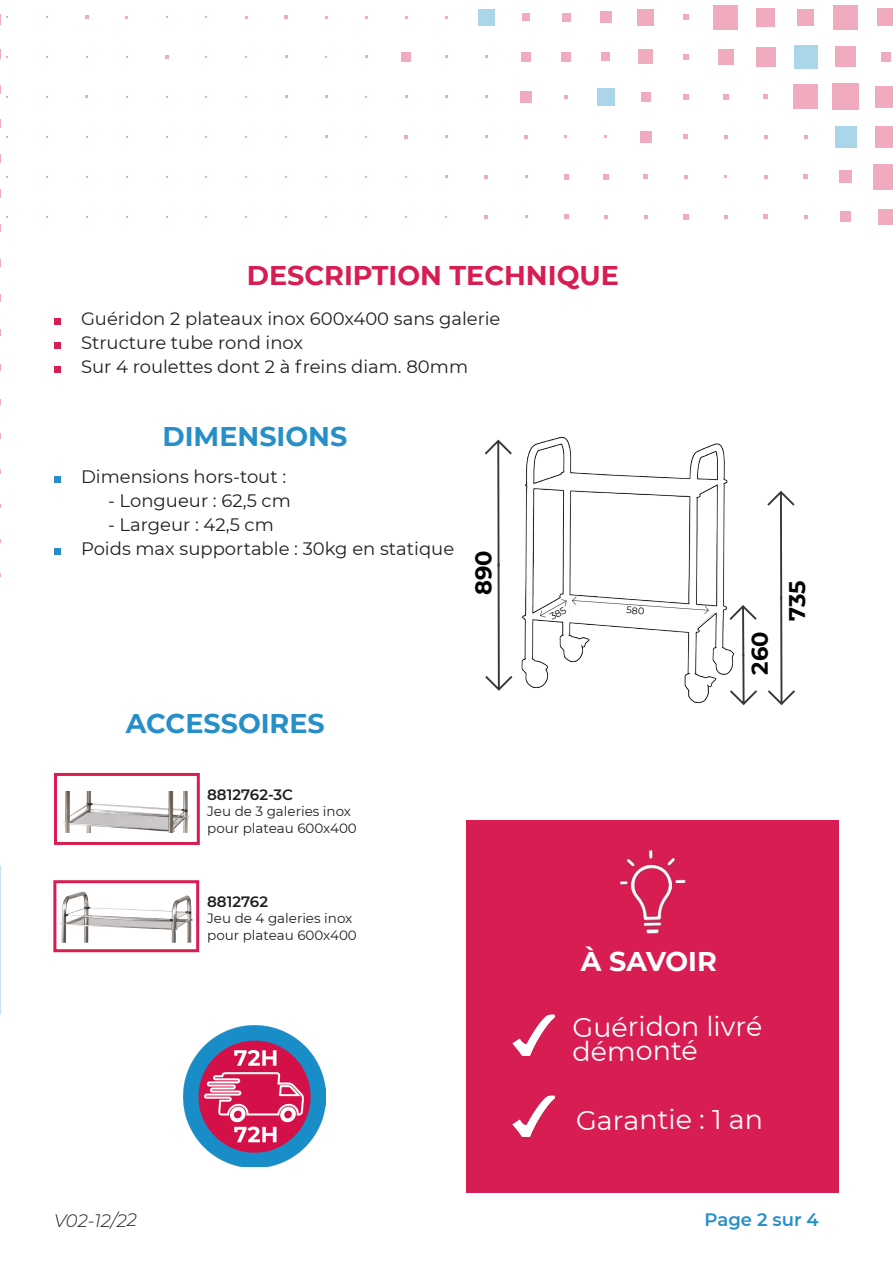
<style>
.page{position:relative;width:893px;height:1263px;background:#fff}
.page>*{position:absolute;margin:0;border:0;box-sizing:border-box;transform-origin:0 0}
.t1{font:27px "Montserrat";letter-spacing:-.005em;color:#fff}
.t2{font:700 27px "Montserrat";color:#278fc7}
.t3{font:700 27px "Montserrat";color:#d71d52}
.t4{font:700 27px "Montserrat";letter-spacing:-.005em;color:#fff}
.t5{font:700 22.65px "Montserrat";letter-spacing:-.005em;color:#010100}
.t6{font:18px "Montserrat";color:#231f20}
.t7{font:italic 300 18px "Montserrat";letter-spacing:-.005em;color:#231f20}
.t8{font:600 18px "Montserrat";color:#278fc7}
.t9{font:600 15px "Montserrat";color:#231f20}
.t10{font:13.5px "Montserrat";color:#231f20}
</style>
<div class="page">
<div style="left:878px;top:209px;width:14px;height:16px;background:#f0abbf"></div>
<div style="left:873px;top:164px;width:19px;height:25px;background:#f0abbf"></div>
<div style="left:875px;top:126px;width:17px;height:21px;background:#f0abbf"></div>
<div style="left:875px;top:86px;width:17px;height:22px;background:#f0abbf"></div>
<div style="left:881px;top:52px;width:9px;height:10px;background:#f0abbf"></div>
<div style="left:877px;top:8px;width:15px;height:18px;background:#f0abbf"></div>
<div style="left:840px;top:212px;width:11px;height:10px;background:#f0abbf"></div>
<div style="left:839px;top:171px;width:13px;height:12px;background:#f0abbf"></div>
<div style="left:835px;top:126px;width:21px;height:22px;background:#abd5e9"></div>
<div style="left:832px;top:84px;width:27px;height:26px;background:#f0abbf"></div>
<div style="left:835px;top:47px;width:21px;height:20px;background:#f0abbf"></div>
<div style="left:833px;top:5px;width:25px;height:24px;background:#f0abbf"></div>
<svg style="left:804px;top:215px;width:4px;height:4px"></svg>
<svg style="left:803px;top:175px;width:5px;height:4px"></svg>
<svg style="left:804px;top:135px;width:4px;height:4px"></svg>
<div style="left:793px;top:84px;width:25px;height:25px;background:#f0abbf"></div>
<div style="left:794px;top:45px;width:23px;height:24px;background:#abd5e9"></div>
<div style="left:797px;top:9px;width:17px;height:16px;background:#f0abbf"></div>
<svg style="left:763px;top:214px;width:5px;height:5px"></svg>
<svg style="left:764px;top:175px;width:4px;height:4px"></svg>
<svg style="left:764px;top:135px;width:4px;height:4px"></svg>
<svg style="left:764px;top:95px;width:4px;height:4px"></svg>
<div style="left:756px;top:47px;width:20px;height:20px;background:#f0abbf"></div>
<div style="left:756px;top:8px;width:19px;height:18px;background:#f0abbf"></div>
<svg style="left:724px;top:215px;width:3px;height:4px"></svg>
<svg style="left:724px;top:135px;width:3px;height:4px"></svg>
<svg style="left:723px;top:94px;width:5px;height:6px"></svg>
<div style="left:718px;top:49px;width:15px;height:16px;background:#f0abbf"></div>
<div style="left:713px;top:5px;width:25px;height:24px;background:#f0abbf"></div>
<svg style="left:683px;top:214px;width:5px;height:5px"></svg>
<svg style="left:684px;top:175px;width:4px;height:4px"></svg>
<svg style="left:684px;top:135px;width:4px;height:4px"></svg>
<svg style="left:683px;top:94px;width:5px;height:6px"></svg>
<svg style="left:683px;top:54px;width:5px;height:5px"></svg>
<svg style="left:683px;top:14px;width:6px;height:6px"></svg>
<svg style="left:644px;top:215px;width:4px;height:4px"></svg>
<svg style="left:644px;top:175px;width:4px;height:4px"></svg>
<div style="left:640px;top:131px;width:11px;height:11px;background:#f0abbf"></div>
<div style="left:641px;top:92px;width:9px;height:9px;background:#f0abbf"></div>
<div style="left:639px;top:50px;width:14px;height:14px;background:#f0abbf"></div>
<div style="left:638px;top:9px;width:16px;height:16px;background:#f0abbf"></div>
<svg style="left:604px;top:215px;width:4px;height:4px"></svg>
<svg style="left:603px;top:174px;width:6px;height:5px"></svg>
<div style="left:597px;top:88px;width:18px;height:18px;background:#abd5e9"></div>
<div style="left:602px;top:53px;width:8px;height:8px;background:#f0abbf"></div>
<div style="left:600px;top:11px;width:11px;height:12px;background:#f0abbf"></div>
<svg style="left:564px;top:214px;width:4px;height:5px"></svg>
<svg style="left:564px;top:174px;width:4px;height:5px"></svg>
<svg style="left:564px;top:95px;width:4px;height:4px"></svg>
<div style="left:561px;top:52px;width:9px;height:9px;background:#f0abbf"></div>
<div style="left:562px;top:13px;width:8px;height:8px;background:#f0abbf"></div>
<svg style="left:524px;top:135px;width:4px;height:3px"></svg>
<div style="left:520px;top:91px;width:12px;height:11px;background:#f0abbf"></div>
<div style="left:521px;top:52px;width:10px;height:10px;background:#f0abbf"></div>
<div style="left:522px;top:13px;width:8px;height:8px;background:#f0abbf"></div>
<svg style="left:484px;top:215px;width:4px;height:4px"></svg>
<svg style="left:484px;top:175px;width:4px;height:3px"></svg>
<div style="left:478px;top:9px;width:16px;height:16px;background:#abd5e9"></div>
<svg style="left:404px;top:135px;width:4px;height:4px"></svg>
<div style="left:401px;top:52px;width:10px;height:10px;background:#f0abbf"></div>
<svg style="left:285px;top:15px;width:3px;height:4px"></svg>
<svg style="left:165px;top:55px;width:3px;height:4px"></svg>
<svg style="left:85px;top:15px;width:3px;height:4px"></svg>
<svg style="left:0;top:85px;width:8px;height:13px"></svg>
<svg style="left:0;top:15px;width:7px;height:10px"></svg>
<svg style="left:54px;top:477px;width:6px;height:6px"></svg>
<svg style="left:54px;top:549px;width:6px;height:6px"></svg>
<div style="left:54px;top:318px;width:6px;height:7px;background:#d71d52"></div>
<div style="left:54px;top:342px;width:6px;height:7px;background:#d71d52"></div>
<div style="left:54px;top:366px;width:6px;height:7px;background:#d71d52"></div>
<div style="left:467px;top:821px;width:372px;height:372px;background:#d71d52"></div>
<img style="left:620px;top:850px;width:66px;height:84px">
<div style="left:53px;top:880px;width:146px;height:72px;border:3px solid #d71d52"></div>
<img style="left:60px;top:891px;width:133px;height:52px">
<img style="left:63px;top:791px;width:127px;height:42px">
<div style="left:54px;top:773px;width:146px;height:72px;border:3px solid #d71d52"></div>
<img style="left:512px;top:1014px;width:43px;height:42px">
<img style="left:512px;top:1095px;width:43px;height:42px">
<img style="left:184px;top:1025px;width:142px;height:141px">
<img style="left:512px;top:437px;width:232px;height:269px">
<svg style="left:485px;top:439px;width:27px;height:252px"></svg>
<svg style="left:767px;top:491px;width:28px;height:214px"></svg>
<svg style="left:729px;top:605px;width:28px;height:100px"></svg>
<svg style="left:540px;top:597px;width:169px;height:23px"></svg>
<p class="t3" style="left:247px;top:256px;width:374px">DESCRIPTION TECHNIQUE</p>
<p class="t6" style="left:81px;top:306px;width:421px">Guéridon 2 plateaux inox 600x400 sans galerie</p>
<p class="t6" style="left:81px;top:330px;width:224px">Structure tube rond inox</p>
<p class="t6" style="left:81px;top:354px;width:389px">Sur 4 roulettes dont 2 à freins diam. 80mm</p>
<p class="t2" style="left:162px;top:417px;width:186px">DIMENSIONS</p>
<p class="t6" style="left:81px;top:464px;width:207px">Dimensions hors-tout :</p>
<p class="t6" style="left:108px;top:488px;width:184px">- Longueur : 62,5 cm</p>
<p class="t6" style="left:108px;top:512px;width:167px">- Largeur : 42,5 cm</p>
<p class="t6" style="left:81px;top:536px;width:375px">Poids max supportable : 30kg en statique</p>
<p class="t5" style="left:467px;top:595px;width:46px;rotate:-90deg">890</p>
<p class="t2" style="left:126px;top:704px;width:200px">ACCESSOIRES</p>
<p class="t9" style="left:207px;top:784px;width:87px">8812762-3C</p>
<p class="t10" style="left:207px;top:802px;width:145px">Jeu de 3 galeries inox</p>
<p class="t10" style="left:207px;top:819px;width:151px">pour plateau 600x400</p>
<p class="t9" style="left:207px;top:891px;width:62px">8812762</p>
<p class="t10" style="left:207px;top:909px;width:147px">Jeu de 4 galeries inox</p>
<p class="t10" style="left:207px;top:926px;width:151px">pour plateau 600x400</p>
<p class="t5" style="left:744px;top:675px;width:45px;rotate:-90deg">260</p>
<p class="t5" style="left:781px;top:621px;width:42px;rotate:-90deg">735</p>
<p class="t4" style="left:581px;top:942px;width:138px">À SAVOIR</p>
<p class="t1" style="left:573px;top:1008px;width:191px">Guéridon livré</p>
<p class="t1" style="left:573px;top:1032px;width:127px">démonté</p>
<p class="t1" style="left:576px;top:1101px;width:189px">Garantie : 1 an</p>
<p class="t7" style="left:54px;top:1208px;width:84px">V02-12/22</p>
<p class="t8" style="left:705px;top:1207px;width:116px">Page 2 sur 4</p>
</div>
